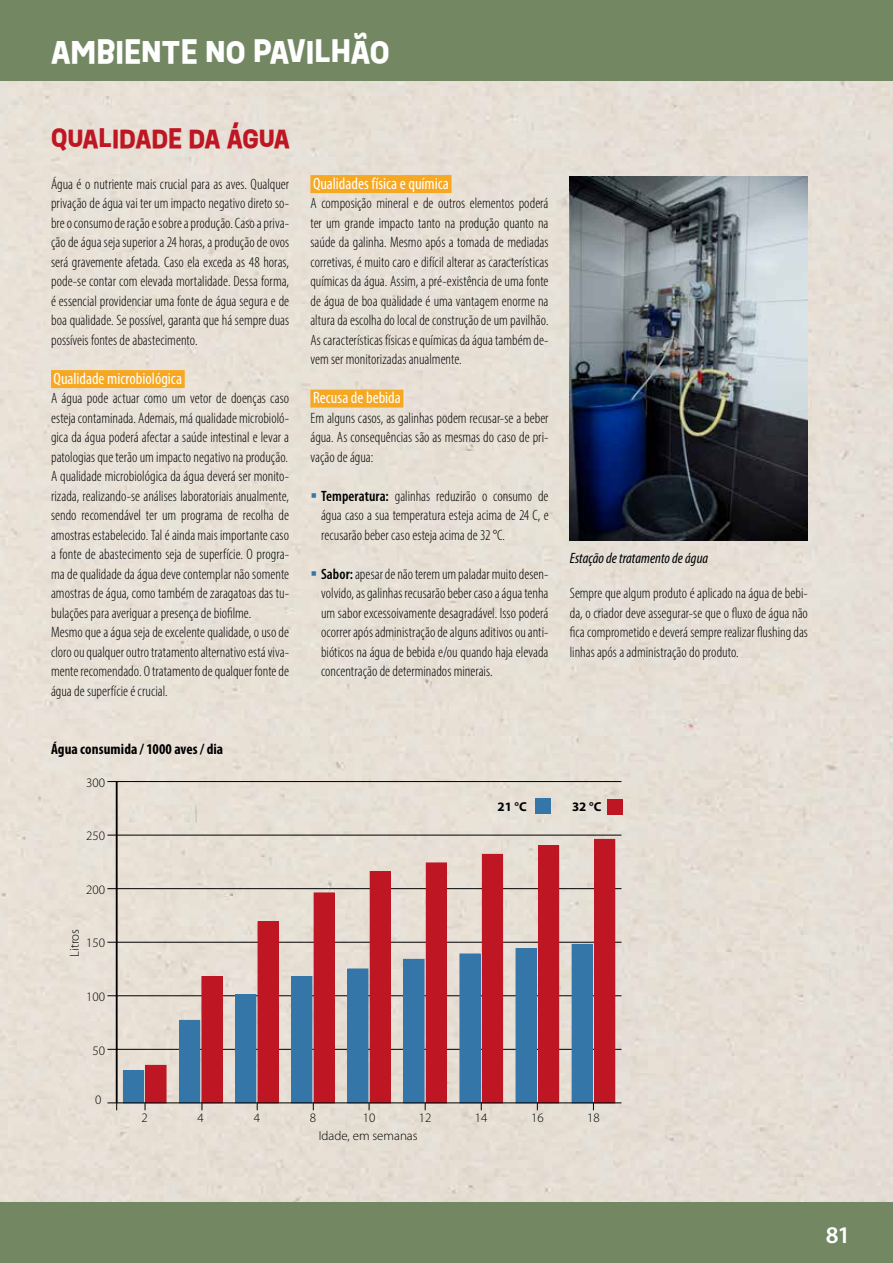
<style>
.page{position:relative;width:893px;height:1263px;background:#fff}
.page>*{position:absolute;margin:0;border:0;box-sizing:border-box;transform-origin:0 0}
.t1{font:700 30px "Ruddy";color:#fff}
.t2{font:700 24.75px "Ruddy";color:#be1622}
.t3{font:600 24px "Myriad Pro";color:#fff}
.t4{font:condensed 16.5px "Myriad Pro";color:#fff}
.t5{font:300 condensed 15px/19.5px "Myriad Pro";color:#000;text-align:justify}
.t6{font:700 condensed 15px "Myriad Pro";letter-spacing:.005em;color:#000}
.t7{font:italic condensed 15px "Myriad Pro";color:#000}
.t8{font:300 12.9px "Myriad Pro";color:#000}
.t9{font:700 12.9px "Myriad Pro";color:#000}
.s1{font-weight:600}
</style>
<div class="page">
<div style="left:0;top:81px;width:893px;height:1122px;background:#e7e0d5"></div>
<div style="left:0;top:1203px;width:893px;height:60px;background:#738862"></div>
<div style="left:0;top:0;width:893px;height:81px;background:#738862"></div>
<div style="left:51px;top:370px;width:134px;height:18px;background:#f7a823"></div>
<div style="left:310px;top:175px;width:142px;height:18px;background:#f7a823"></div>
<div style="left:310px;top:390px;width:93px;height:18px;background:#f7a823"></div>
<hr style="left:116px;top:781px;width:2px;height:322px;background:#000">
<hr style="left:117px;top:1049px;width:504px;height:1px;background:#000">
<hr style="left:117px;top:995px;width:504px;height:1px;background:#000">
<hr style="left:117px;top:942px;width:504px;height:1px;background:#000">
<hr style="left:117px;top:888px;width:504px;height:1px;background:#000">
<hr style="left:117px;top:835px;width:504px;height:1px;background:#000">
<hr style="left:117px;top:781px;width:504px;height:1px;background:#000">
<div style="left:146px;top:1065px;width:20px;height:38px;background:#be1622"></div>
<div style="left:145px;top:1065px;width:21px;height:38px;border:1px solid #be1622"></div>
<div style="left:202px;top:976px;width:20px;height:127px;background:#be1622"></div>
<div style="left:201px;top:976px;width:22px;height:127px;border:1px solid #be1622"></div>
<div style="left:258px;top:922px;width:20px;height:181px;background:#be1622"></div>
<div style="left:258px;top:921px;width:21px;height:182px;border:1px solid #be1622"></div>
<div style="left:314px;top:893px;width:20px;height:210px;background:#be1622"></div>
<div style="left:314px;top:892px;width:21px;height:211px;border:1px solid #be1622"></div>
<div style="left:370px;top:871px;width:20px;height:232px;background:#be1622"></div>
<div style="left:370px;top:871px;width:21px;height:232px;border:1px solid #be1622"></div>
<div style="left:426px;top:863px;width:20px;height:240px;background:#be1622"></div>
<div style="left:426px;top:862px;width:21px;height:241px;border:1px solid #be1622"></div>
<div style="left:482px;top:854px;width:21px;height:249px;background:#be1622"></div>
<div style="left:538px;top:846px;width:21px;height:257px;background:#be1622"></div>
<div style="left:595px;top:839px;width:20px;height:264px;background:#be1622"></div>
<div style="left:594px;top:839px;width:21px;height:264px;border:1px solid #be1622"></div>
<div style="left:123px;top:1071px;width:21px;height:32px;background:#3476a7"></div>
<div style="left:123px;top:1070px;width:21px;height:33px;border:1px solid #3476a7"></div>
<div style="left:179px;top:1020px;width:21px;height:83px;background:#3476a7"></div>
<div style="left:236px;top:995px;width:20px;height:108px;background:#3476a7"></div>
<div style="left:235px;top:994px;width:21px;height:109px;border:1px solid #3476a7"></div>
<div style="left:292px;top:976px;width:20px;height:127px;background:#3476a7"></div>
<div style="left:291px;top:976px;width:21px;height:127px;border:1px solid #3476a7"></div>
<div style="left:348px;top:969px;width:20px;height:134px;background:#3476a7"></div>
<div style="left:347px;top:968px;width:21px;height:135px;border:1px solid #3476a7"></div>
<div style="left:404px;top:959px;width:20px;height:144px;background:#3476a7"></div>
<div style="left:403px;top:959px;width:21px;height:144px;border:1px solid #3476a7"></div>
<div style="left:460px;top:954px;width:20px;height:149px;background:#3476a7"></div>
<div style="left:459px;top:953px;width:22px;height:150px;border:1px solid #3476a7"></div>
<div style="left:516px;top:949px;width:20px;height:154px;background:#3476a7"></div>
<div style="left:516px;top:948px;width:21px;height:155px;border:1px solid #3476a7"></div>
<div style="left:572px;top:944px;width:20px;height:159px;background:#3476a7"></div>
<div style="left:572px;top:944px;width:21px;height:159px;border:1px solid #3476a7"></div>
<svg style="left:107px;top:1102px;width:10px;height:8px"></svg>
<div style="left:535px;top:798px;width:16px;height:16px;background:#3476a7"></div>
<div style="left:608px;top:799px;width:15px;height:16px;background:#be1622"></div>
<hr style="left:117px;top:1102px;width:504px;height:1px;background:#000">
<img style="left:570px;top:176px;width:238px;height:365px">
<svg style="left:312px;top:493px;width:4px;height:4px"></svg>
<svg style="left:312px;top:571px;width:4px;height:4px"></svg>
<h1 class="t1" style="left:51px;top:29px;width:340px">AMBIENTE NO PAVILHÃO</h1>
<h2 class="t2" style="left:51px;top:120px;width:241px">QUALIDADE DA ÁGUA</h2>
<p class="t5" style="left:51px;top:174px;width:240px">Água é o nutriente mais crucial para as aves. Qualquer privação de água vai ter um impacto negativo direto so&shy;bre o consumo de ração e sobre a produção. Caso a priva&shy;ção de água seja superior a 24 horas, a produção de ovos será gravemente afetada. Caso ela exceda as 48 horas, pode-se contar com elevada mortalidade. Dessa forma, é essencial providenciar uma fonte de água segura e de boa qualidade. Se possível, garanta que há sempre duas possíveis fontes de abastecimento.</p>
<p class="t4" style="left:54px;top:368px;width:130px">Qualidade microbiológica</p>
<p class="t5" style="left:51px;top:388px;width:240px;text-align:left">A água pode actuar como um vetor de doenças caso esteja contaminada. Ademais, má qualidade microbioló&shy;gica da água poderá afectar a saúde intestinal e levar a patologias que terão um impacto negativo na produção.<br>A qualidade microbiológica da água deverá ser monito&shy;rizada, realizando-se análises laboratoriais anualmente, sendo recomendável ter um programa de recolha de amostras estabelecido. Tal é ainda mais importante caso a fonte de abastecimento seja de superfície. O progra&shy;ma de qualidade da água deve contemplar não somente amostras de água, como também de zaragatoas das tu&shy;bulações para averiguar a presença de biofilme.<br>Mesmo que a água seja de excelente qualidade, o uso de cloro ou qualquer outro tratamento alternativo está viva&shy;mente recomendado. O tratamento de qualquer fonte de água de superfície é crucial.</p>
<p class="t6" style="left:51px;top:740px;width:174px">Água consumida / 1000 aves / dia</p>
<p class="t8" style="left:86px;top:775px;width:20px">300</p>
<p class="t8" style="left:86px;top:828px;width:20px">250</p>
<p class="t8" style="left:86px;top:882px;width:20px">200</p>
<p class="t8" style="left:67px;top:957px;width:29px;rotate:-90deg">Litros</p>
<p class="t8" style="left:86px;top:935px;width:20px">150</p>
<p class="t8" style="left:86px;top:989px;width:20px">100</p>
<p class="t8" style="left:92px;top:1042px;width:14px">50</p>
<p class="t8" style="left:95px;top:1092px;width:8px">0</p>
<p class="t4" style="left:313px;top:173px;width:137px">Qualidades física e química</p>
<p class="t5" style="left:310px;top:193px;width:240px">A composição mineral e de outros elementos poderá ter um grande impacto tanto na produção quanto na saúde da galinha. Mesmo após a tomada de mediadas corretivas, é muito caro e difícil alterar as características químicas da água. Assim, a pré-existência de uma fonte de água de boa qualidade é uma vantagem enorme na altura da escolha do local de construção de um pavilhão.<br>As características físicas e químicas da água também de&shy;vem ser monitorizadas anualmente.</p>
<p class="t4" style="left:313px;top:388px;width:89px">Recusa de bebida</p>
<p class="t5" style="left:310px;top:408px;width:240px">Em alguns casos, as galinhas podem recusar-se a beber água. As consequências são as mesmas do caso de pri&shy;vação de água:</p>
<p class="t5" style="left:321px;top:486px;width:229px"><span class="s1">Temperatura:</span> galinhas reduzirão o consumo de água caso a sua temperatura esteja acima de 24 C, e recusarão beber caso esteja acima de 32 °C.</p>
<p class="t5" style="left:321px;top:564px;width:229px"><span class="s1">Sabor:</span> apesar de não terem um paladar muito desen&shy;volvido, as galinhas recusarão beber caso a água tenha um sabor excessoivamente desagradável. Isso poderá ocorrer após administração de alguns aditivos ou anti&shy;bióticos na água de bebida e/ou quando haja elevada concentração de determinados minerais.</p>
<p class="t9" style="left:497px;top:798px;width:31px">21 °C</p>
<p class="t7" style="left:570px;top:549px;width:140px">Estação de tratamento de água</p>
<p class="t5" style="left:570px;top:583px;width:240px">Sempre que algum produto é aplicado na água de bebi&shy;da, o criador deve assegurar-se que o fluxo de água não fica comprometido e deverá sempre realizar flushing das linhas após a administração do produto.</p>
<p class="t9" style="left:572px;top:798px;width:31px">32 °C</p>
<p class="t8" style="left:142px;top:1110px;width:8px">2</p>
<p class="t8" style="left:198px;top:1110px;width:8px">4</p>
<p class="t8" style="left:254px;top:1110px;width:8px">4</p>
<p class="t8" style="left:310px;top:1110px;width:8px">8</p>
<p class="t8" style="left:363px;top:1110px;width:14px">10</p>
<p class="t8" style="left:419px;top:1110px;width:14px">12</p>
<p class="t8" style="left:475px;top:1110px;width:14px">14</p>
<p class="t8" style="left:531px;top:1110px;width:14px">16</p>
<p class="t8" style="left:587px;top:1110px;width:14px">18</p>
<p class="t8" style="left:319px;top:1128px;width:100px">Idade, em semanas</p>
<h3 class="t3" style="left:826px;top:1219px;width:26px">81</h3>
</div>
